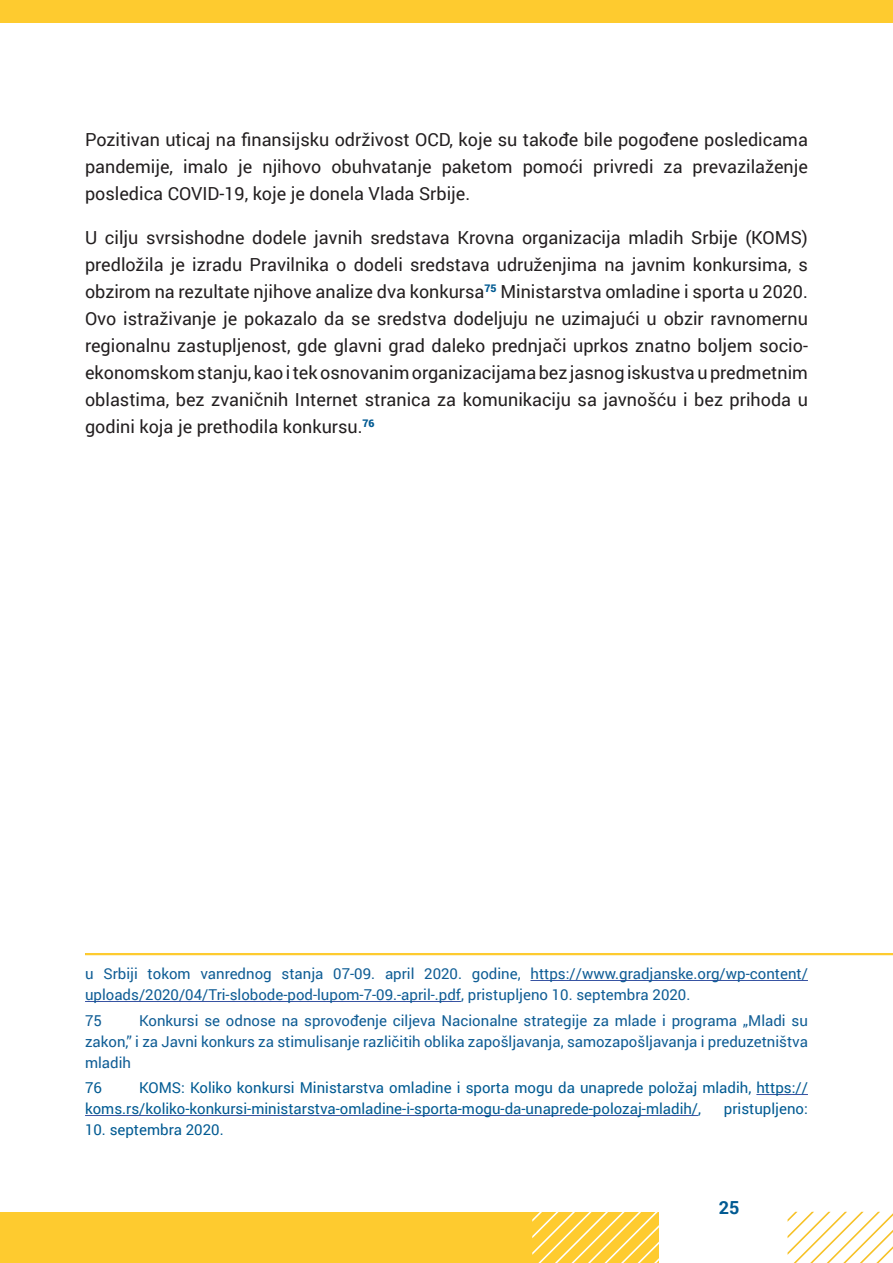
<style>
.page{position:relative;width:893px;height:1263px;background:#fff}
.page>*{position:absolute;margin:0;border:0;box-sizing:border-box;transform-origin:0 0}
.t1{font:18px/27px "Roboto";color:#231f20;text-align:justify}
.t2{font:700 18px "Roboto";color:#015a92}
.t3{font:15px/21px "Roboto";color:#0f5d95}
.t4{font:15px/21px "Roboto";color:#015a92}
</style>
<div class="page">
<div style="left:0;top:1212px;width:659px;height:51px;background:#fecb2f"></div>
<div style="left:0;top:0;width:893px;height:23px;background:#fecb2f"></div>
<svg style="left:532px;top:1212px;width:127px;height:51px"></svg>
<svg style="left:787px;top:1212px;width:106px;height:51px"></svg>
<hr style="left:530px;top:980px;width:278px;height:1px;background:#3853a3">
<hr style="left:85px;top:1001px;width:376px;height:1px;background:#3853a3">
<hr style="left:756px;top:1094px;width:52px;height:1px;background:#3853a3">
<hr style="left:85px;top:1115px;width:613px;height:1px;background:#3853a3">
<hr style="left:85px;top:953px;width:808px;height:2px;background:#fecb2f">
<p class="t1" style="left:85px;top:126px;width:724px">Pozitivan uticaj na finansijsku održivost OCD, koje su takođe bile pogođene posledicama pandemije, imalo je njihovo obuhvatanje paketom pomoći privredi za prevazilaženje posledica COVID-19, koje je donela Vlada Srbije.</p>
<p class="t1" style="left:85px;top:223px;width:724px">U cilju svrsishodne dodele javnih sredstava Krovna organizacija mladih Srbije (KOMS) predložila je izradu Pravilnika o dodeli sredstava udruženjima na javnim konkursima, s obzirom na rezultate njihove analize dva konkursa<sup>75</sup> Ministarstva omladine i sporta u 2020.<br>Ovo istraživanje je pokazalo da se sredstva dodeljuju ne uzimajući u obzir ravnomernu regionalnu zastupljenost, gde glavni grad daleko prednjači uprkos znatno boljem socio&shy;ekonomskom stanju, kao i tek osnovanim organizacijama bez jasnog iskustva u predmetnim oblastima, bez zvaničnih Internet stranica za komunikaciju sa javnošću i bez prihoda u godini koja je prethodila konkursu.<sup>76</sup></p>
<p class="t3" style="left:85px;top:963px;width:724px">u Srbiji tokom vanrednog stanja 07-09. april 2020. godine, https://www.gradjanske.org/wp-content/ uploads/2020/04/Tri-slobode-pod-lupom-7-09.-april-.pdf, pristupljeno 10. septembra 2020.</p>
<p class="t3" style="left:85px;top:1009px;width:18px">75</p>
<p class="t3" style="left:85px;top:1009px;width:724px;text-align:justify;text-indent:54px">Konkursi se odnose na sprovođenje ciljeva Nacionalne strategije za mlade i programa „Mladi su zakon,” i za Javni konkurs za stimulisanje različitih oblika zapošljavanja, samozapošljavanja i preduzetništva mladih</p>
<p class="t4" style="left:85px;top:1077px;width:18px">76</p>
<p class="t4" style="left:85px;top:1077px;width:724px;text-indent:54px">KOMS: Koliko konkursi Ministarstva omladine i sporta mogu da unaprede položaj mladih, https:// koms.rs/koliko-konkursi-ministarstva-omladine-i-sporta-mogu-da-unaprede-polozaj-mladih/,</p>
<p class="t4" style="left:724px;top:1098px;width:85px">pristupljeno:</p>
<p class="t4" style="left:85px;top:1119px;width:140px">10. septembra 2020.</p>
<p class="t2" style="left:719px;top:1194px;width:22px">25</p>
</div>
